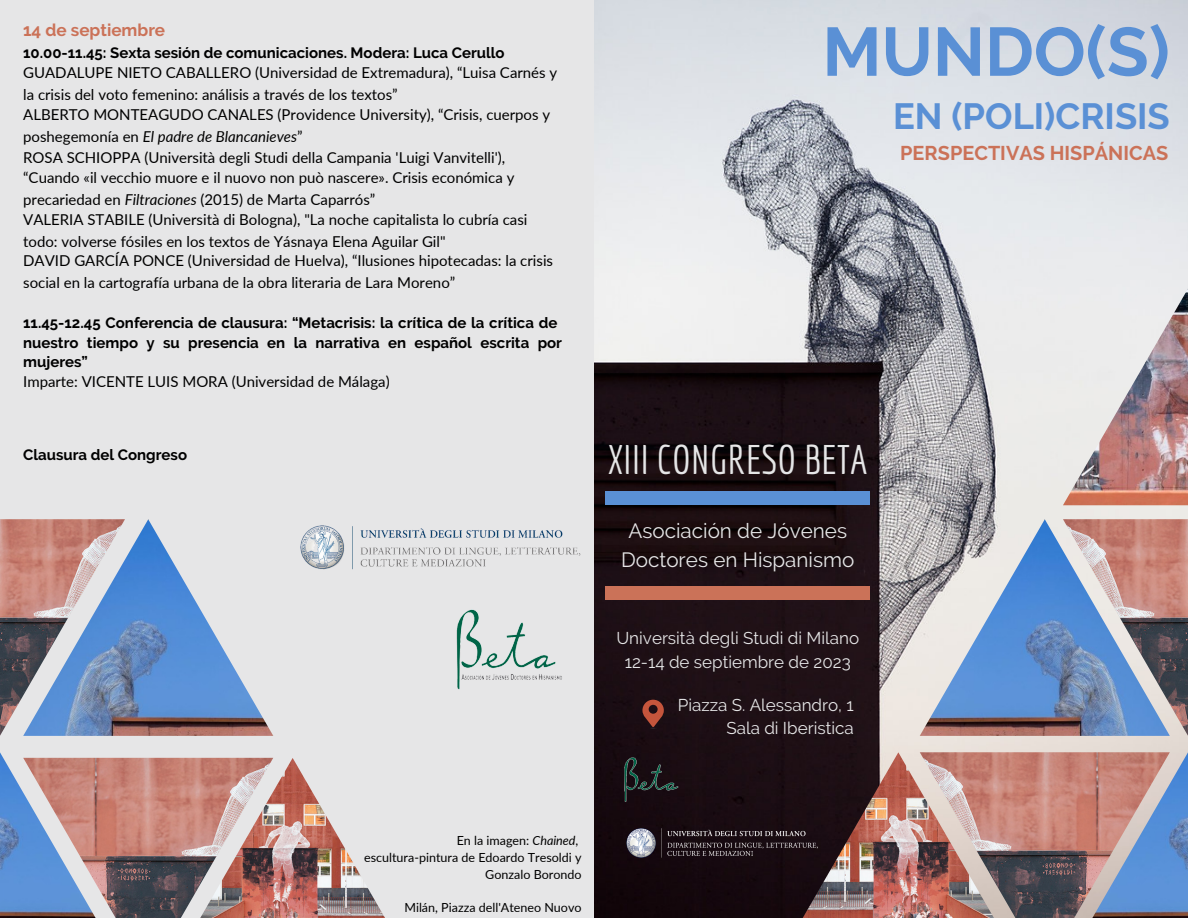
<style>
.page{position:relative;width:1188px;height:918px;background:#e6e6e7}
.page>*{position:absolute;margin:0;border:0;box-sizing:border-box;transform-origin:0 0}
.t1{font:700 68.4px "Raleway";color:#5a90d5}
.t2{font:40.35px "Economica";color:#e6e6e7}
.t3{font:700 36.3px "Raleway";color:#5a90d5}
.t4{font:20.7px/28.7px "Raleway";color:#e6e6e7;text-align:center}
.t5{font:700 19.95px "Raleway";color:#cb7258}
.t6{font:17.1px "Raleway";color:#e6e6e7}
.t7{font:700 17.1px "Raleway";color:#cb7258}
.t8{font:15px/19.8px "Lato";color:#000}
.t9{font:700 15px/19.5px "Raleway";color:#000}
.t10{font:12.6px/16.6px "Lato";color:#000;text-align:right}
.s1{font-family:"Raleway";font-weight:700}
.s2{font-style:italic}
.s3{font-family:"Lato";font-weight:400}
</style>
<div class="page">
<img style="left:594px;top:0;width:594px;height:918px">
<img style="left:1170px;top:519px;width:18px;height:217px">
<img style="left:1063px;top:289px;width:125px;height:216px">
<img style="left:920px;top:519px;width:250px;height:217px">
<img style="left:1023px;top:752px;width:40px;height:166px">
<img style="left:773px;top:752px;width:250px;height:166px">
<img style="left:1063px;top:752px;width:125px;height:166px">
<div style="left:606px;top:586px;width:264px;height:14px;background:#cb7258"></div>
<img style="left:624px;top:826px;width:195px;height:34px">
<img style="left:624px;top:758px;width:58px;height:44px">
<div style="left:606px;top:491px;width:264px;height:14px;background:#5a90d5"></div>
<img style="left:0;top:519px;width:23px;height:217px">
<img style="left:23px;top:519px;width:250px;height:217px">
<img style="left:0;top:752px;width:125px;height:166px">
<img style="left:23px;top:758px;width:145px;height:160px">
<img style="left:168px;top:758px;width:217px;height:160px">
<img style="left:300px;top:525px;width:281px;height:45px">
<img style="left:457px;top:609px;width:105px;height:80px">
<svg style="left:642px;top:700px;width:22px;height:29px"></svg>
<p class="t7" style="left:23px;top:20px;width:144px">14 de septiembre</p>
<p class="t8" style="left:23px;top:42px;width:536px;line-height:20.5px"><span class="s1">10.00-11.45: Sexta sesión de comunicaciones. Modera: Luca Cerullo<br></span>GUADALUPE NIETO CABALLERO (Universidad de Extremadura), “Luisa Carnés y</p>
<p class="t8" style="left:23px;top:85px;width:528px">la crisis del voto femenino: análisis a través de los textos”<br>ALBERTO MONTEAGUDO CANALES (Providence University), “Crisis, cuerpos y</p>
<p class="t8" style="left:23px;top:126px;width:493px;line-height:20.2px">poshegemonía en <span class="s2">El padre de Blancanieves</span>”<br>ROSA SCHIOPPA (Università degli Studi della Campania 'Luigi Vanvitelli'), “Cuando «il vecchio muore e il nuovo non può nascere». Crisis económica y</p>
<p class="t8" style="left:23px;top:189px;width:506px">precariedad en <span class="s2">Filtraciones</span> (2015) de Marta Caparrós”<br>VALERIA STABILE (Università di Bologna), "La noche capitalista lo cubría casi</p>
<p class="t8" style="left:23px;top:231px;width:531px">todo: volverse fósiles en los textos de Yásnaya Elena Aguilar Gil"<br>DAVID GARCÍA PONCE (Universidad de Huelva), “Ilusiones hipotecadas: la crisis</p>
<p class="t8" style="left:23px;top:273px;width:434px">social en la cartografía urbana de la obra literaria de Lara Moreno”</p>
<p class="t9" style="left:23px;top:313px;width:540px">11.45-12.45 Conferencia de clausura: “Metacrisis: la crítica de la crítica de nuestro tiempo y su presencia en la narrativa en español escrita por mujeres”<br><span class="s3">Imparte: VICENTE LUIS MORA (Universidad de Málaga)</span></p>
<p class="t9" style="left:23px;top:445px;width:165px">Clausura del Congreso</p>
<p class="t1" style="left:822px;top:11px;width:349px">MUNDO(S)</p>
<p class="t3" style="left:893px;top:95px;width:278px">EN (POLI)CRISIS</p>
<p class="t5" style="left:900px;top:141px;width:270px">PERSPECTIVAS HISPÁNICAS</p>
<p class="t2" style="left:608px;top:436px;width:262px">XIII CONGRESO BETA</p>
<p class="t4" style="left:621px;top:517px;width:235px">Asociación de Jóvenes<br>Doctores en Hispanismo</p>
<p class="t6" style="left:616px;top:628px;width:244px">Università degli Studi di Milano</p>
<p class="t6" style="left:625px;top:651px;width:228px">12-14 de septiembre de 2023</p>
<p class="t6" style="left:678px;top:694px;width:177px">Piazza S. Alessandro, 1</p>
<p class="t6" style="left:727px;top:718px;width:129px">Sala di Iberistica</p>
<p class="t10" style="left:457px;top:832px;width:123px">En la imagen: <span class="s2">Chained</span>,</p>
<p class="t10" style="left:364px;top:849px;width:219px">escultura-pintura de Edoardo Tresoldi y<br>Gonzalo Borondo</p>
<p class="t10" style="left:404px;top:899px;width:179px">Milán, Piazza dell'Ateneo Nuovo</p>
</div>
